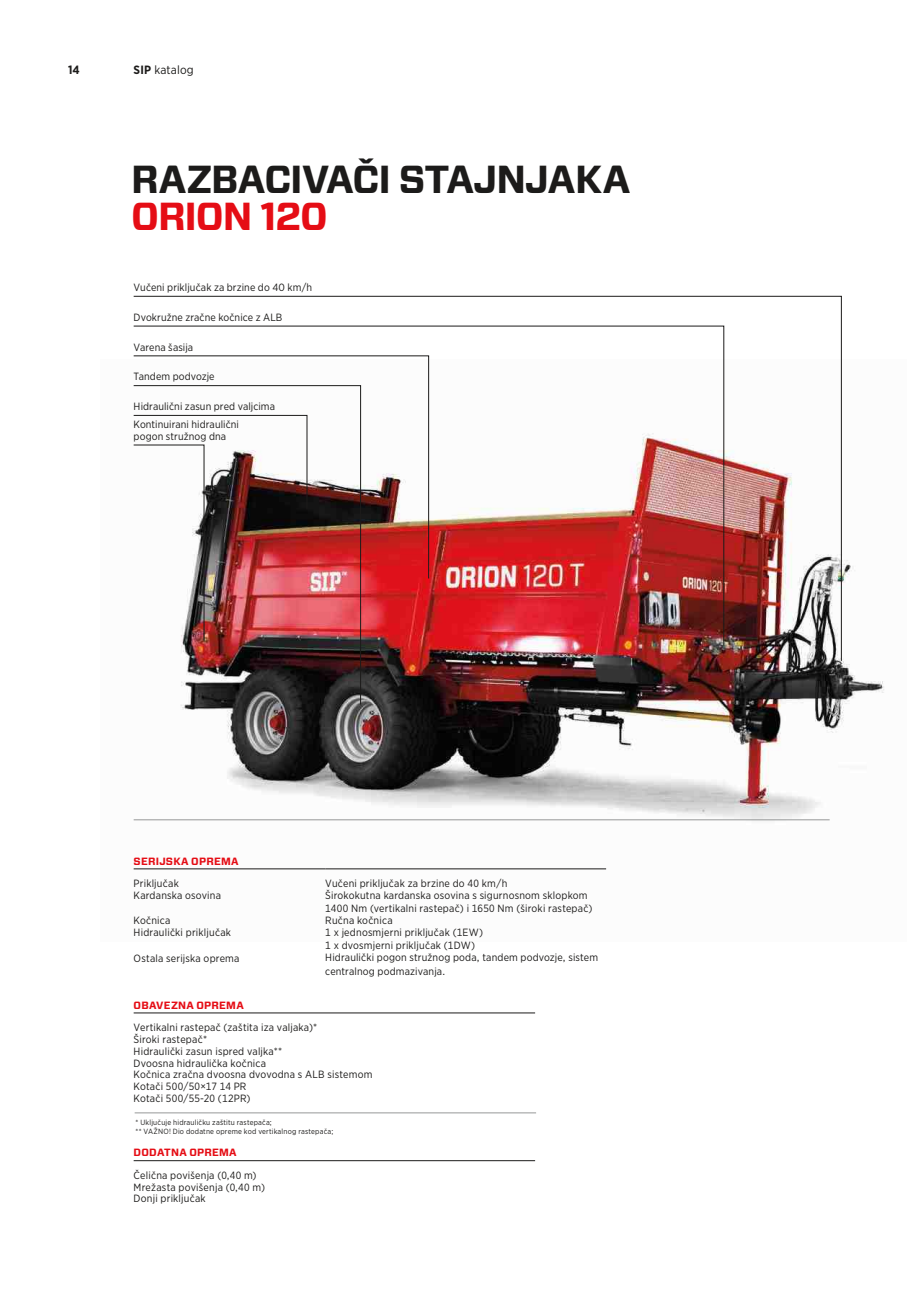
<style>
.page{position:relative;width:919px;height:1289px;background:#fff}
.page>*{position:absolute;margin:0;border:0;box-sizing:border-box;transform-origin:0 0}
.t1{font:700 39px "Forza";letter-spacing:-.025em;color:#1c1b1a}
.t2{font:700 39px "Forza";letter-spacing:-.03em;color:#e50d15}
.t3{font:12px "Gotham Narrow";letter-spacing:.015em;color:#1c1b1a}
.t4{font:700 12px "Gotham Narrow";color:#1c1b1a}
.t5{font:10.5px/11.7px "Gotham Narrow";letter-spacing:.015em;color:#1c1b1a}
.t6{font:700 10.5px "Forza";letter-spacing:.02em;color:#e50d15}
.t7{font:7.5px/9px "Gotham Narrow";letter-spacing:.025em;color:#1c1b1a}
.s1{font-weight:700}
</style>
<div class="page">
<img style="left:133px;top:360px;width:751px;height:510px">
<hr style="left:134px;top:819px;width:695px;height:1px;background:#969898">
<img style="left:133px;top:296px;width:708px;height:365px">
<img style="left:133px;top:326px;width:591px;height:320px">
<svg style="left:133px;top:355px;width:296px;height:224px"></svg>
<img style="left:133px;top:385px;width:228px;height:320px">
<img style="left:133px;top:415px;width:174px;height:226px">
<hr style="left:134px;top:868px;width:191px;height:1px;background:#1c1b1a">
<hr style="left:325px;top:868px;width:281px;height:1px;background:#1c1b1a">
<hr style="left:134px;top:1012px;width:401px;height:1px;background:#1c1b1a">
<hr style="left:135px;top:1112px;width:401px;height:1px;background:#969898">
<hr style="left:134px;top:1160px;width:401px;height:1px;background:#1c1b1a">
<p class="t4" style="left:68px;top:62px;width:13px">14</p>
<p class="t3" style="left:134px;top:62px;width:62px"><span class="s1">SIP</span> katalog</p>
<h1 class="t1" style="left:131px;top:153px;width:501px">RAZBACIVAČI STAJNJAKA</h1>
<h1 class="t2" style="left:131px;top:191px;width:198px">ORION 120</h1>
<p class="t5" style="left:134px;top:281px;width:180px">Vučeni priključak za brzine do 40 km/h</p>
<p class="t5" style="left:134px;top:311px;width:150px">Dvokružne zračne kočnice z ALB</p>
<p class="t5" style="left:134px;top:341px;width:61px">Varena šasija</p>
<p class="t5" style="left:134px;top:370px;width:82px">Tandem podvozje</p>
<p class="t5" style="left:134px;top:397px;width:143px;line-height:17.5px">Hidraulični zasun pred valjcima<br>Kontinuirani hidraulični</p>
<p class="t5" style="left:134px;top:430px;width:94px">pogon stružnog dna</p>
<p class="t6" style="left:134px;top:854px;width:106px">SERIJSKA OPREMA</p>
<p class="t5" style="left:134px;top:877px;width:47px">Priključak</p>
<p class="t5" style="left:325px;top:877px;width:184px">Vučeni priključak za brzine do 40 km/h</p>
<p class="t5" style="left:134px;top:889px;width:89px">Kardanska osovina</p>
<p class="t5" style="left:325px;top:888px;width:269px;line-height:13.5px">Širokokutna kardanska osovina s sigurnosnom sklopkom<br>1400 Nm (vertikalni rastepač) i 1650 Nm (široki rastepač)</p>
<p class="t5" style="left:134px;top:914px;width:38px">Kočnica</p>
<p class="t5" style="left:325px;top:914px;width:69px">Ručna kočnica</p>
<p class="t5" style="left:134px;top:926px;width:99px">Hidraulički priključak</p>
<p class="t5" style="left:325px;top:925px;width:159px;line-height:13.5px">1 x jednosmjerni priključak (1EW)<br>1 x dvosmjerni priključak (1DW)</p>
<p class="t5" style="left:134px;top:951px;width:107px">Ostala serijska oprema</p>
<p class="t5" style="left:325px;top:950px;width:274px;line-height:13.5px">Hidraulički pogon stružnog poda, tandem podvozje, sistem centralnog podmazivanja.</p>
<p class="t6" style="left:134px;top:998px;width:112px">OBAVEZNA OPREMA</p>
<p class="t5" style="left:134px;top:1021px;width:240px">Vertikalni rastepač (zaštita iza valjaka)*<br>Široki rastepač*<br>Hidraulički zasun ispred valjka**<br>Dvoosna hidraulička kočnica<br>Kočnica zračna dvoosna dvovodna s ALB sistemom<br>Kotači 500/50×17 14 PR<br>Kotači 500/55-20 (12PR)</p>
<p class="t7" style="left:136px;top:1117px;width:199px">* Uključuje hidrauličku zaštitu rastepača;<br>** VAŽNO! Dio dodatne opreme kod vertikalnog rastepača;</p>
<p class="t6" style="left:134px;top:1145px;width:105px">DODATNA OPREMA</p>
<p class="t5" style="left:134px;top:1169px;width:133px">Čelična povišenja (0,40 m)<br>Mrežasta povišenja (0,40 m)<br>Donji priključak</p>
</div>
